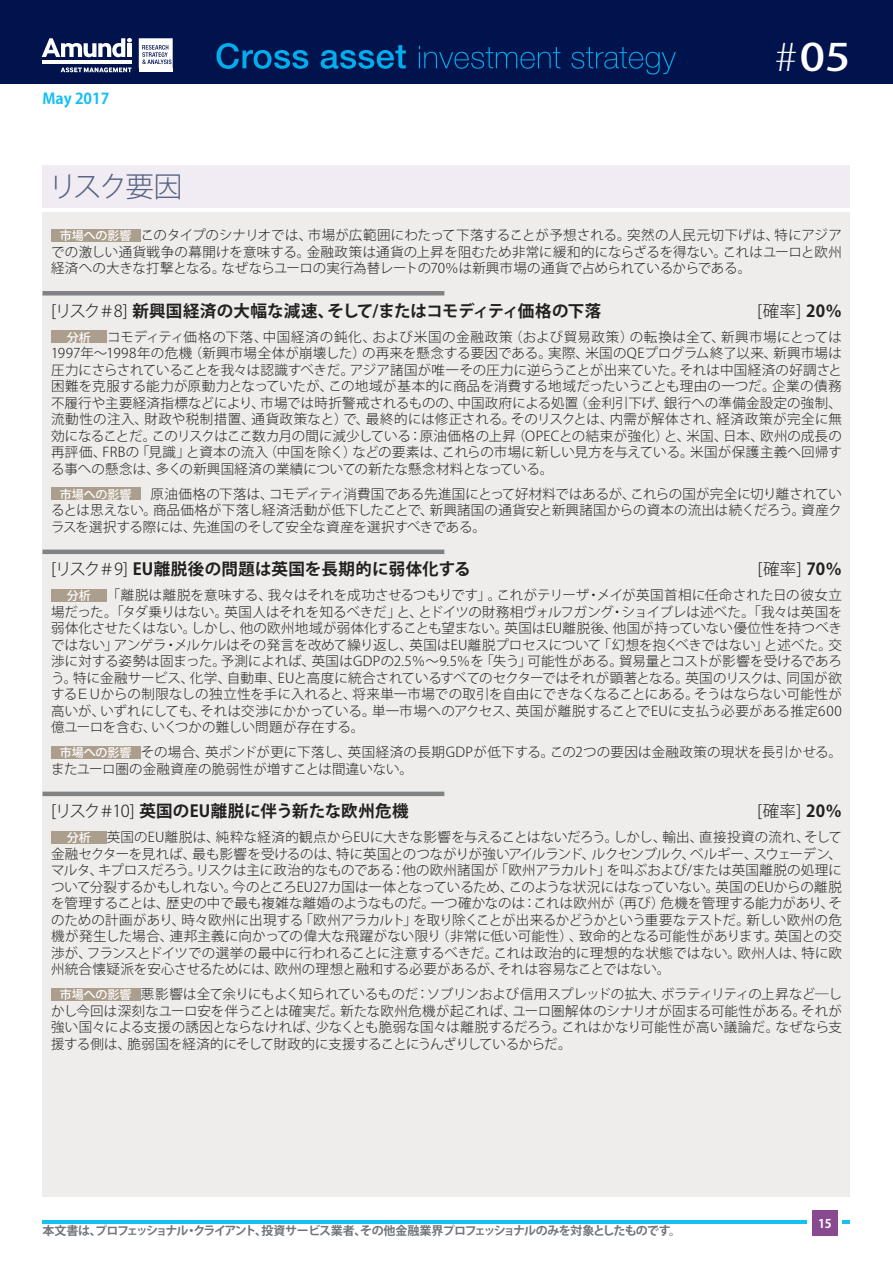
<style>
.page{position:relative;width:893px;height:1263px;background:#fff}
.page>*{position:absolute;margin:0;border:0;box-sizing:border-box;transform-origin:0 0}
.t1{font:500 37.35px "Koz Go Pro";color:#fff;scale:1.2 1}
.t2{font:300 28.5px "Koz Go Pro";letter-spacing:-.085em;color:#546281}
.t3{font:700 16.5px "Koz Go Pro";letter-spacing:.01em;color:#231f20}
.t4{font:300 16.5px "Koz Go Pro";color:#231f20}
.t5{font:700 15px "Koz Go Pro";color:#15c0f2}
.t6{font:300 13.5px/16.5px "Koz Go Pro";color:#231f20;text-align:justify}
.t7{font:700 12px "Koz Go Pro";letter-spacing:-.07em;color:#6f757a}
.t8{font:500 12px "Koz Go Pro";letter-spacing:-.01em;color:#fff}
.t9{font:700 12px "Koz Go Pro";color:#fff}
.s1{font-weight:200;font-size:37.8px}
.s2{font-weight:500;font-size:12px;color:#fff}
.s3{font-weight:300}
.s4{font-weight:700}
</style>
<div class="page">
<hr style="left:43px;top:1220px;width:807px;height:4px;background:#15c0f2">
<div style="left:808px;top:1206px;width:34px;height:34px;background:#fff"></div>
<div style="left:812px;top:1210px;width:26px;height:25px;background:#884990"></div>
<div style="left:0;top:0;width:893px;height:84px;background:#00134d"></div>
<svg style="left:216px;top:43px;width:460px;height:32px"></svg>
<hr style="left:42px;top:61px;width:90px;height:3px;background:#fff">
<svg style="left:42px;top:38px;width:90px;height:19px"></svg>
<div style="left:127px;top:43px;width:5px;height:14px;background:#fff"></div>
<svg style="left:61px;top:67px;width:71px;height:6px"></svg>
<hr style="left:139px;top:69px;width:34px;height:3px;background:#fff">
<svg style="left:139px;top:38px;width:34px;height:30px"></svg>
<div style="left:43px;top:213px;width:807px;height:984px;background:#efedec"></div>
<hr style="left:43px;top:291px;width:401px;height:4px;background:#808285">
<hr style="left:43px;top:550px;width:401px;height:4px;background:#808285">
<hr style="left:43px;top:792px;width:401px;height:4px;background:#808285">
<div style="left:51px;top:229px;width:89px;height:13px;background:#ac9e8c"></div>
<div style="left:51px;top:330px;width:55px;height:13px;background:#ac9e8c"></div>
<div style="left:51px;top:488px;width:89px;height:12px;background:#ac9e8c"></div>
<div style="left:51px;top:589px;width:55px;height:13px;background:#ac9e8c"></div>
<div style="left:51px;top:746px;width:89px;height:13px;background:#ac9e8c"></div>
<div style="left:51px;top:831px;width:55px;height:13px;background:#ac9e8c"></div>
<div style="left:51px;top:988px;width:89px;height:13px;background:#ac9e8c"></div>
<div style="left:43px;top:165px;width:807px;height:42px;background:#f1ecf3"></div>
<p class="t5" style="left:43px;top:88px;width:68px">May 2017</p>
<h2 class="t2" style="left:48px;top:168px;width:135px">リスク要因</h2>
<h1 class="t1" style="left:775px;top:33px;width:65px"><span class="s1">#</span>05</h1>
<p class="t6" style="left:51px;top:227px;width:792px;text-indent:9px"><span class="s2">市場への影響</span> このタイプのシナリオでは、市場が広範囲にわたって下落することが予想される。突然の人民元切下げは、特にアジアでの激しい通貨戦争の幕開けを意味する。金融政策は通貨の上昇を阻むため非常に緩和的にならざるを得ない。これはユーロと欧州経済への大きな打撃となる。なぜならユーロの実行為替レートの70％は新興市場の通貨で占められているからである。</p>
<p class="t3" style="left:51px;top:300px;width:552px"><span class="s3">[リスク＃8]</span> 新興国経済の大幅な減速、そして/またはコモディティ価格の下落</p>
<p class="t4" style="left:757px;top:300px;width:86px">[確率] <span class="s4">20％</span></p>
<p class="t6" style="left:51px;top:329px;width:792px;text-indent:16px"><span class="s2">分析</span> コモディティ価格の下落、中国経済の鈍化、および米国の金融政策（および貿易政策）の転換は全て、新興市場にとっては1997年～1998年の危機（新興市場全体が崩壊した）の再来を懸念する要因である。実際、米国のQEプログラム終了以来、新興市場は圧力にさらされていることを我々は認識すべきだ。アジア諸国が唯一その圧力に逆らうことが出来ていた。それは中国経済の好調さと困難を克服する能力が原動力となっていたが、この地域が基本的に商品を消費する地域だったいうことも理由の一つだ。企業の債務不履行や主要経済指標などにより、市場では時折警戒されるものの、中国政府による処置（金利引下げ、銀行への準備金設定の強制、流動性の注入、財政や税制措置、通貨政策なと）で、最終的には修正される。そのリスクとは、内需が解体され、経済政策が完全に無効になることだ。このリスクはここ数カ月の間に減少している：原油価格の上昇（OPECとの結束が強化）と、米国、日本、欧州の成長の再評価、FRBの「見識」と資本の流入（中国を除く）などの要素は、これらの市場に新しい見方を与えている。米国が保護主義へ回帰する事への懸念は、多くの新興国経済の業績についての新たな懸念材料となっている。</p>
<p class="t8" style="left:60px;top:487px;width:73px">市場への影響</p>
<p class="t6" style="left:51px;top:486px;width:792px;text-indent:100px">原油価格の下落は、コモディティ消費国である先進国にとって好材料ではあるが、これらの国が完全に切り離されているとは思えない。商品価格が下落し経済活動が低下したことで、新興諸国の通貨安と新興諸国からの資本の流出は続くだろう。資産クラスを選択する際には、先進国のそして安全な資産を選択すべきである。</p>
<p class="t3" style="left:51px;top:559px;width:421px"><span class="s3">[リスク＃9]</span> EU離脱後の問題は英国を長期的に弱体化する</p>
<p class="t4" style="left:757px;top:558px;width:86px">[確率] <span class="s4">70％</span></p>
<p class="t6" style="left:51px;top:587px;width:792px;text-indent:16px"><span class="s2">分析</span> 「離脱は離脱を意味する、我々はそれを成功させるつもりです」。これがテリーザ・メイが英国首相に任命された日の彼女立場だった。「タダ乗りはない。英国人はそれを知るべきだ」と、とドイツの財務相ヴォルフガング・ショイブレは述べた。「我々は英国を弱体化させたくはない。しかし、他の欧州地域が弱体化することも望まない。英国はEU離脱後、他国が持っていない優位性を持つべきではない」アンゲラ・メルケルはその発言を改めて繰り返し、英国はEU離脱プロセスについて「幻想を抱くべきではない」と述べた。交渉に対する姿勢は固まった。予測によれば、英国はGDPの2.5％～9.5％を「失う」可能性がある。貿易量とコストが影響を受けるであろう。特に金融サービス、化学、自動車、EUと高度に統合されているすべてのセクターではそれが顕著となる。英国のリスクは、同国が欲するＥＵからの制限なしの独立性を手に入れると、将来単一市場での取引を自由にできなくなることにある。そうはならない可能性が高いが、いずれにしても、それは交渉にかかっている。単一市場へのアクセス、英国が離脱することでEUに支払う必要がある推定600億ユーロを含む、いくつかの難しい問題が存在する。</p>
<p class="t6" style="left:51px;top:744px;width:792px;text-indent:9px"><span class="s2">市場への影響</span> その場合、英ポンドが更に下落し、英国経済の長期GDPが低下する。この2つの要因は金融政策の現状を長引かせる。またユーロ圏の金融資産の脆弱性が増すことは間違いない。</p>
<p class="t3" style="left:51px;top:801px;width:359px"><span class="s3">[リスク＃10]</span> 英国のEU離脱に伴う新たな欧州危機</p>
<p class="t4" style="left:757px;top:800px;width:86px">[確率] <span class="s4">20％</span></p>
<p class="t6" style="left:51px;top:829px;width:792px;text-indent:16px"><span class="s2">分析</span> 英国のEU離脱は、純粋な経済的観点からEUに大きな影響を与えることはないだろう。しかし、輸出、直接投資の流れ、そして金融セクターを見れば、最も影響を受けるのは、特に英国とのつながりが強いアイルランド、ルクセンブルク、ベルギー、スウェーデン、マルタ、キプロスだろう。リスクは主に政治的なものである：他の欧州諸国が「欧州アラカルト」を叫ぶおよび/または英国離脱の処理について分裂するかもしれない。今のところEU27カ国は一体となっているため、このような状況にはなっていない。英国のEUからの離脱を管理することは、歴史の中で最も複雑な離婚のようなものだ。一つ確かなのは：これは欧州が（再び）危機を管理する能力があり、そのための計画があり、時々欧州に出現する「欧州アラカルト」を取り除くことが出来るかどうかという重要なテストだ。新しい欧州の危機が発生した場合、連邦主義に向かっての偉大な飛躍がない限り（非常に低い可能性）、致命的となる可能性があります。英国との交渉が、フランスとドイツでの選挙の最中に行われることに注意するべきだ。これは政治的に理想的な状態ではない。欧州人は、特に欧州統合懐疑派を安心させるためには、欧州の理想と融和する必要があるが、それは容易なことではない。</p>
<p class="t6" style="left:51px;top:986px;width:792px;text-indent:9px"><span class="s2">市場への影響</span> 悪影響は全て余りにもよく知られているものだ：ソブリンおよび信用スプレッドの拡大、ボラティリティの上昇など―しかし今回は深刻なユーロ安を伴うことは確実だ。新たな欧州危機が起これば、ユーロ圏解体のシナリオが固まる可能性がある。それが強い国々による支援の誘因とならなければ、少なくとも脆弱な国々は離脱するだろう。これはかなり可能性が高い議論だ。なぜなら支援する側は、脆弱国を経済的にそして財政的に支援することにうんざりしているからだ。</p>
<p class="t7" style="left:43px;top:1223px;width:640px">本文書は、プロフェッショナル・クライアント、投資サービス業者、その他金融業界プロフェッショナルのみを対象としたものです。</p>
<p class="t9" style="left:818px;top:1215px;width:15px">15</p>
</div>
